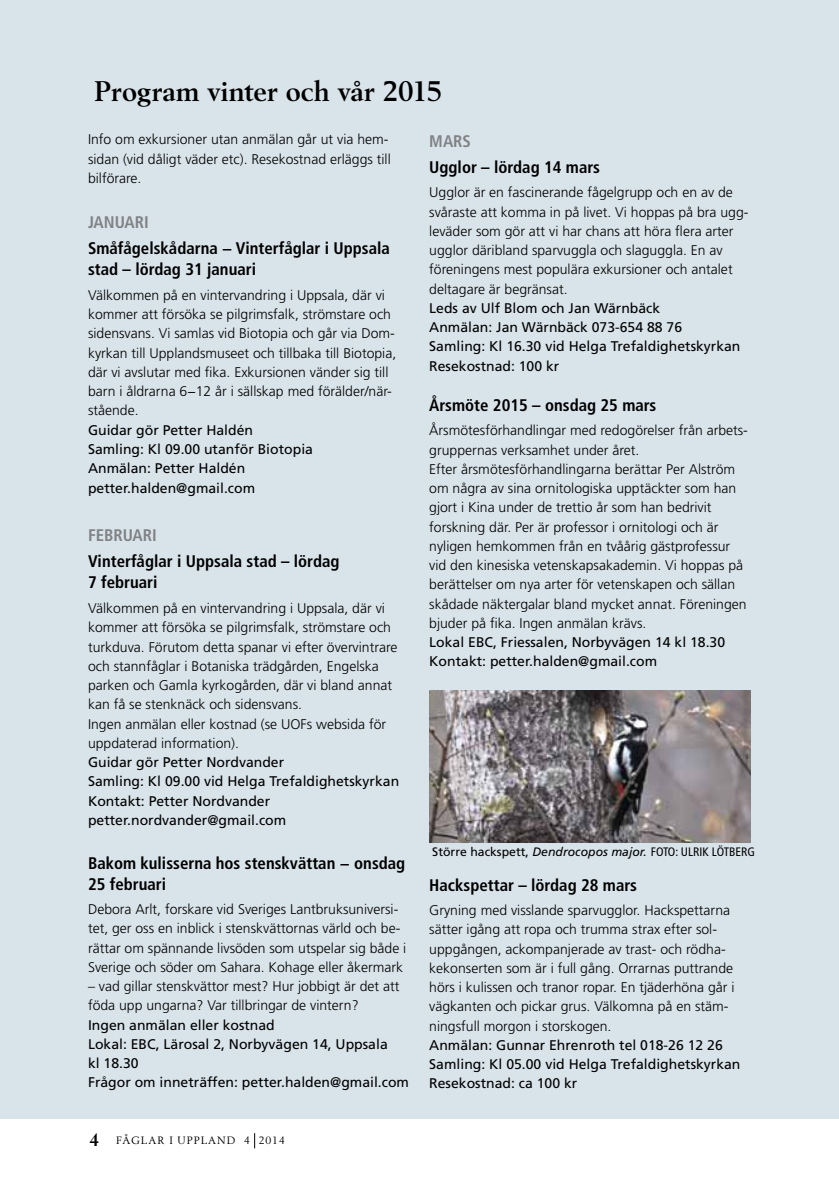
<style>
.page{position:relative;width:839px;height:1186px;background:#fff}
.page>*{position:absolute;margin:0;border:0;box-sizing:border-box;transform-origin:0 0}
.t1{font:700 28px "Berling LT Std";color:#000}
.t2{font:700 condensed 16.8px/21px "Frutiger LT Std";color:#000}
.t3{font:700 condensed 16.8px "Frutiger LT Std";color:#808285}
.t4{font:300 14px/19.2px "Frutiger LT Std";color:#000}
.t5{font:14px/19.2px "Frutiger LT Std";color:#000}
.t6{font:italic 12.25px "Frutiger LT Std";color:#000}
.t7{font:10.5px "Berling LT Std";letter-spacing:.09em;color:#000}
.s1{font-style:normal}
.s2{font-style:normal;font-stretch:condensed}
.s3{font-weight:700;font-size:17.5px}
</style>
<div class="page">
<svg style="left:254px;top:1133px;width:1px;height:15px"></svg>
<div style="left:0;top:0;width:838px;height:1118px;background:#d9e4ea"></div>
<img style="left:429px;top:690px;width:321px;height:152px">
<h1 class="t1" style="left:94px;top:75px;width:349px">Program vinter och vår 2015</h1>
<p class="t3" style="left:429px;top:131px;width:42px">Mars</p>
<p class="t2" style="left:429px;top:156px;width:172px">Ugglor – lördag 14 mars</p>
<p class="t4" style="left:429px;top:183px;width:321px">Ugglor är en fascinerande fågelgrupp och en av de svåraste att komma in på livet. Vi hoppas på bra ugg&shy;leväder som gör att vi har chans att höra flera arter ugglor däribland sparvuggla och slaguggla. En av föreningens mest populära exkursioner och antalet deltagare är begränsat.</p>
<p class="t5" style="left:429px;top:298px;width:312px">Leds av Ulf Blom och Jan Wärnbäck<br>Anmälan: Jan Wärnbäck 073-654 88 76<br>Samling: Kl 16.30 vid Helga Trefaldighetskyrkan Resekostnad: 100 kr</p>
<p class="t2" style="left:429px;top:394px;width:228px">Årsmöte 2015 – onsdag 25 mars</p>
<p class="t4" style="left:429px;top:421px;width:320px">Årsmötesförhandlingar med redogörelser från arbets&shy;gruppernas verksamhet under året.<br>Efter årsmötesförhandlingarna berättar Per Alström om några av sina ornitologiska upptäckter som han gjort i Kina under de trettio år som han bedrivit forskning där. Per är professor i ornitologi och är nyligen hemkommen från en tvåårig gästprofessur vid den kinesiska vetenskapsakademin. Vi hoppas på berättelser om nya arter för vetenskapen och sällan skådade näktergalar bland mycket annat. Föreningen bjuder på fika. Ingen anmälan krävs.</p>
<p class="t5" style="left:429px;top:633px;width:297px">Lokal EBC, Friessalen, Norbyvägen 14 kl 18.30<br>Kontakt: petter.halden@gmail.com</p>
<p class="t4" style="left:88px;top:130px;width:304px">Info om exkursioner utan anmälan går ut via hem&shy;sidan (vid dåligt väder etc). Resekostnad erläggs till bilförare.</p>
<p class="t3" style="left:88px;top:212px;width:62px">Januari</p>
<p class="t2" style="left:88px;top:238px;width:303px">Småfågelskådarna − Vinterfåglar i Uppsala stad – lördag 31 januari</p>
<p class="t4" style="left:88px;top:286px;width:310px">Välkommen på en vintervandring i Uppsala, där vi kommer att försöka se pilgrimsfalk, strömstare och sidensvans. Vi samlas vid Biotopia och går via Dom&shy;kyrkan till Upplandsmuseet och tillbaka till Biotopia, där vi avslutar med fika. Exkursionen vänder sig till barn i åldrarna 6−12 år i sällskap med förälder/när&shy;stående.</p>
<p class="t5" style="left:88px;top:420px;width:226px">Guidar gör Petter Haldén<br>Samling: Kl 09.00 utanför Biotopia<br>Anmälan: Petter Haldén petter.halden@gmail.com</p>
<p class="t3" style="left:88px;top:525px;width:70px">Februari</p>
<p class="t2" style="left:88px;top:551px;width:253px">Vinterfåglar i Uppsala stad – lördag<br>7 februari</p>
<p class="t4" style="left:88px;top:599px;width:311px">Välkommen på en vintervandring i Uppsala, där vi kommer att försöka se pilgrimsfalk, strömstare och turkduva. Förutom detta spanar vi efter övervintrare och stannfåglar i Botaniska trädgården, Engelska parken och Gamla kyrkogården, där vi bland annat kan få se stenknäck och sidensvans.<br>Ingen anmälan eller kostnad (se UOFs websida för uppdaterad information).</p>
<p class="t5" style="left:88px;top:752px;width:312px">Guidar gör Petter Nordvander<br>Samling: Kl 09.00 vid Helga Trefaldighetskyrkan Kontakt: Petter Nordvander petter.nordvander@gmail.com</p>
<p class="t2" style="left:88px;top:852px;width:319px">Bakom kulisserna hos stenskvättan − onsdag<br>25 februari</p>
<p class="t4" style="left:88px;top:900px;width:320px">Debora Arlt, forskare vid Sveriges Lantbruksuniversi&shy;tet, ger oss en inblick i stenskvättornas värld och be&shy;rättar om spännande livsöden som utspelar sig både i Sverige och söder om Sahara. Kohage eller åkermark</p>
<p class="t4" style="left:88px;top:977px;width:313px">– vad gillar stenskvättor mest? Hur jobbigt är det att föda upp ungarna? Var tillbringar de vintern?</p>
<p class="t5" style="left:88px;top:1015px;width:322px">Ingen anmälan eller kostnad<br>Lokal: EBC, Lärosal 2, Norbyvägen 14, Uppsala<br>kl 18.30<br>Frågor om inneträffen: petter.halden@gmail.com</p>
<p class="t6" style="left:432px;top:845px;width:324px"><span class="s1">Större hackspett,</span> Dendrocopos major. <span class="s2">FOTO: ULRIK LÖTBERG</span></p>
<p class="t2" style="left:429px;top:874px;width:209px">Hackspettar – lördag 28 mars</p>
<p class="t4" style="left:429px;top:900px;width:306px">Gryning med visslande sparvugglor. Hackspettarna sätter igång att ropa och trumma strax efter sol&shy;uppgången, ackompanjerade av trast- och rödha&shy;kekonserten som är i full gång. Orrarnas puttrande hörs i kulissen och tranor ropar. En tjäderhöna går i vägkanten och pickar grus. Välkomna på en stäm&shy;ningsfull morgon i storskogen.</p>
<p class="t5" style="left:429px;top:1035px;width:312px">Anmälan: Gunnar Ehrenroth tel 018-26 12 26<br>Samling: Kl 05.00 vid Helga Trefaldighetskyrkan<br>Resekostnad: ca 100 kr</p>
<p class="t7" style="left:89px;top:1134px;width:197px"><span class="s3">4</span> FÅGLAR I UPPLAND 4 2014</p>
</div>
